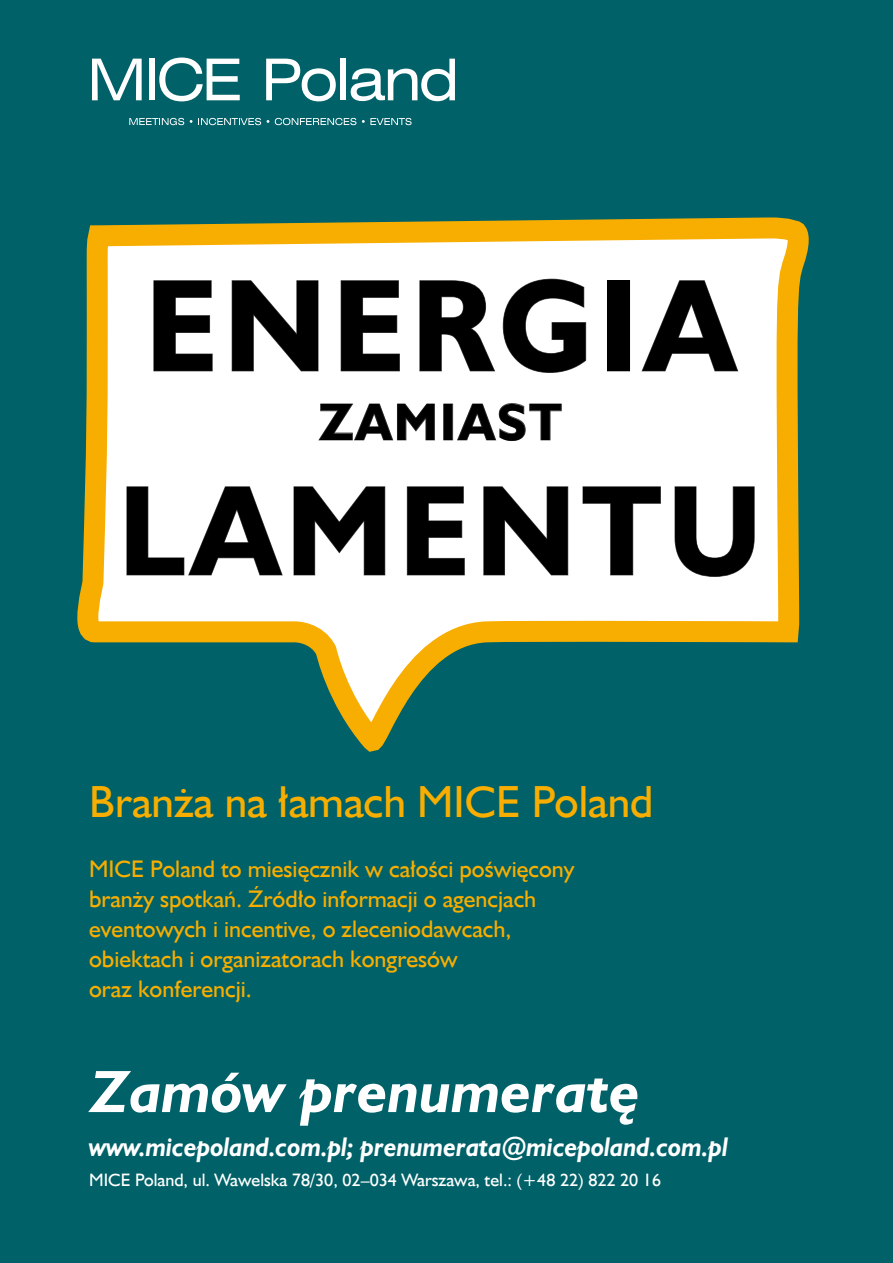
<style>
.page{position:relative;width:893px;height:1263px;background:#006168}
.page>*{position:absolute;margin:0;border:0;box-sizing:border-box;transform-origin:0 0}
.t1{font:700 132px "Humanst 521 EU";color:#000;scale:.95 1}
.t2{font:700 129px "Humanst 521 EU";color:#000;scale:.95 1}
.t3{font:italic 700 60px "Humanst 521 EU";color:#fff}
.t4{font:700 52.5px "Humanst 521 EU";color:#000;scale:.95 1}
.t5{font:45px "Humanst 521 EU";color:#f8ae00}
.t6{font:italic 700 27px "Humanst 521 EU";color:#fff;scale:.92 1}
.t7{font:24px/30px "Humanst 521 EU";color:#f8ae00}
.t8{font:18px "Humanst 521 EU";color:#fff}
</style>
<div class="page">
<svg style="left:77px;top:217px;width:732px;height:535px"></svg>
<svg style="left:92px;top:59px;width:50px;height:41px"></svg>
<div style="left:149px;top:59px;width:6px;height:41px;background:#fff"></div>
<svg style="left:159px;top:58px;width:81px;height:43px"></svg>
<svg style="left:266px;top:59px;width:70px;height:42px"></svg>
<div style="left:340px;top:59px;width:6px;height:41px;background:#fff"></div>
<svg style="left:351px;top:59px;width:104px;height:42px"></svg>
<svg style="left:129px;top:118px;width:55px;height:7px"></svg>
<svg style="left:198px;top:118px;width:63px;height:7px"></svg>
<svg style="left:275px;top:118px;width:81px;height:7px"></svg>
<svg style="left:362px;top:118px;width:50px;height:7px"></svg>
<svg style="left:153px;top:280px;width:60px;height:92px;background:#f1f1f1"></svg>
<svg style="left:231px;top:280px;width:88px;height:92px;background:#f4f4f4"></svg>
<svg style="left:340px;top:280px;width:60px;height:92px;background:#f1f1f1"></svg>
<svg style="left:419px;top:280px;width:77px;height:92px;background:#f4f4f4"></svg>
<svg style="left:502px;top:278px;width:84px;height:95px;background:#f4f4f5"></svg>
<div style="left:607px;top:280px;width:23px;height:91px;border:1px solid #58585a"></div>
<svg style="left:641px;top:280px;width:98px;height:92px;background:#f6f6f6"></svg>
<svg style="left:318px;top:403px;width:117px;height:38px;background:#e9e9e9"></svg>
<div style="left:443px;top:404px;width:10px;height:36px;border:1px solid #58585a"></div>
<svg style="left:457px;top:403px;width:105px;height:38px;background:#eaeaeb"></svg>
<svg style="left:126px;top:486px;width:157px;height:90px;background:#f6f6f6"></svg>
<svg style="left:293px;top:486px;width:93px;height:90px;background:#f4f4f4"></svg>
<svg style="left:407px;top:486px;width:58px;height:90px;background:#f1f1f1"></svg>
<svg style="left:483px;top:486px;width:85px;height:90px;background:#f4f4f4"></svg>
<svg style="left:582px;top:486px;width:79px;height:90px;background:#f7f7f7"></svg>
<svg style="left:674px;top:486px;width:81px;height:91px;background:#f5f5f5"></svg>
<h1 class="t1" style="left:145px;top:244px;width:91px">ENER</h1>
<h1 class="t1" style="left:499px;top:244px;width:175px">GIA</h1>
<h3 class="t4" style="left:319px;top:389px;width:38px">ZAMIAST</h3>
<h2 class="t2" style="left:119px;top:451px;width:96px">LAMENTU</h2>
<h3 class="t5" style="left:89px;top:774px;width:566px">Branża na łamach mic E Poland</h3>
<p class="t7" style="left:89px;top:853px;width:487px">MI CE Poland to miesięcznik w całości poświęcony branży spotkań. Źródło informacji o agencjach eventowych i incentive, o zleceniodawcach, obiektach i organizatorach kongresów<br>oraz konferencji.</p>
<h3 class="t3" style="left:89px;top:1054px;width:552px">Zamów prenumeratę</h3>
<p class="t6" style="left:89px;top:1129px;width:696px">www.micepoland.com.pl; prenumerata@micepoland.com.pl</p>
<p class="t8" style="left:89px;top:1169px;width:573px">MI CE Poland, ul. Wawelska 78/30, 02–034 Warszawa, tel.: (+48 22) 822 20 16</p>
</div>
